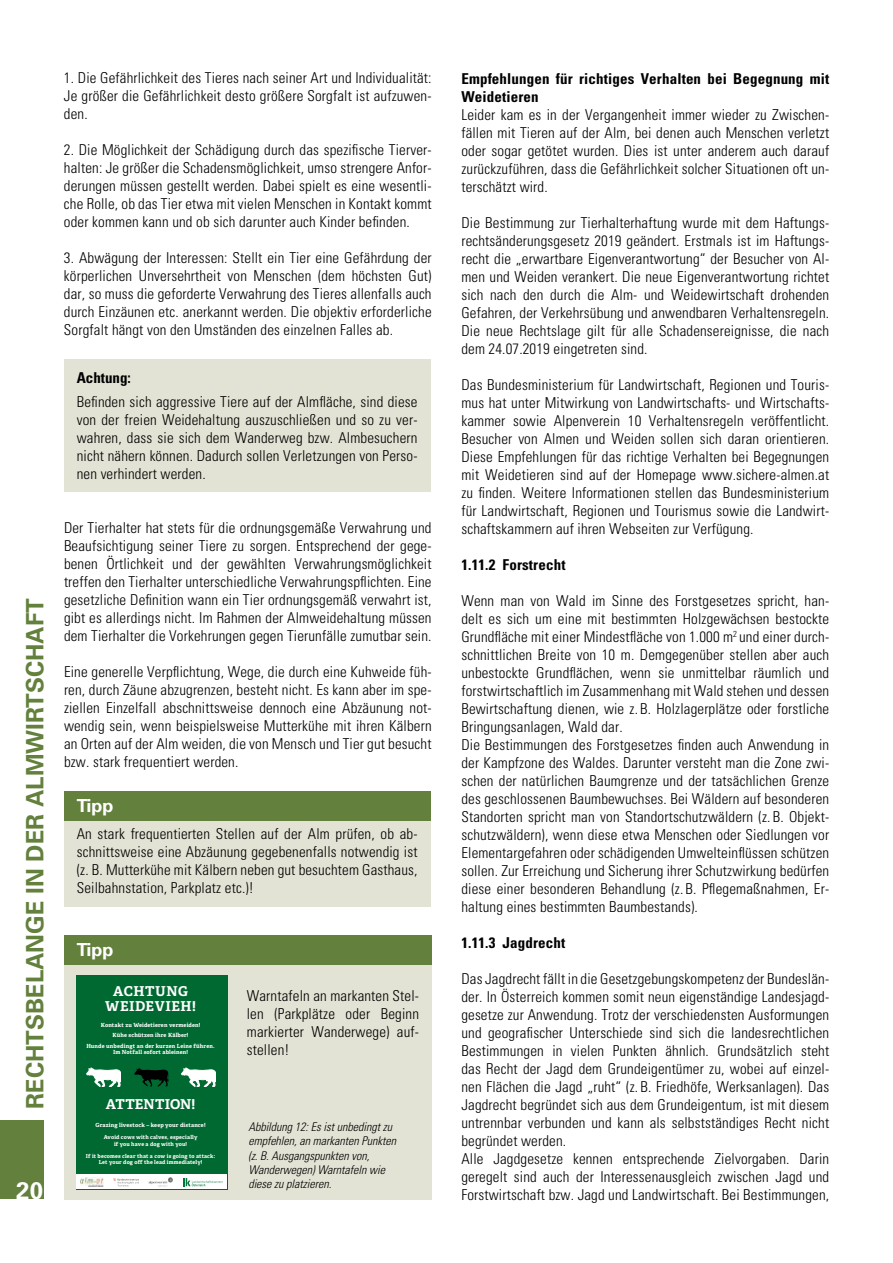
<style>
.page{position:relative;width:893px;height:1263px;background:#fff}
.page>*{position:absolute;margin:0;border:0;box-sizing:border-box;transform-origin:0 0}
.t1{font:700 24px "Univers";color:#63803c}
.t2{font:700 24px "Univers";color:#fff}
.t3{font:700 18px "Univers";color:#fff}
.t4{font:300 condensed 15px/18px "Univers";letter-spacing:.01em;color:#000;text-align:justify}
.t5{font:700 condensed 15px/18px "Univers";letter-spacing:.01em;color:#000}
.t6{font:700 13.65px/14.7px "Adelle";letter-spacing:.03em;color:#fff;text-align:center}
.t7{font:italic 300 condensed 12px/14.4px "Univers";color:#000}
.t8{font:700 5.7px/10.6px "Adelle";letter-spacing:.02em;color:#fff;text-align:center}
.t9{font:700 5.4px/6.1px "Adelle";letter-spacing:.02em;color:#fff;text-align:center}
</style>
<div class="page">
<div style="left:0;top:1120px;width:43px;height:79px;background:#63803c"></div>
<div style="left:64px;top:359px;width:366px;height:133px;background:#e3e3d5"></div>
<div style="left:64px;top:791px;width:366px;height:30px;background:#63803c"></div>
<div style="left:64px;top:821px;width:366px;height:86px;background:#e3e3d5"></div>
<div style="left:64px;top:935px;width:368px;height:30px;background:#63803c"></div>
<div style="left:64px;top:965px;width:368px;height:234px;background:#e3e3d5"></div>
<div style="left:77px;top:976px;width:150px;height:213px;background:#006931"></div>
<svg style="left:182px;top:1068px;width:34px;height:18px"></svg>
<svg style="left:87px;top:1068px;width:34px;height:18px"></svg>
<svg style="left:134px;top:1068px;width:34px;height:18px"></svg>
<div style="left:77px;top:1174px;width:150px;height:15px;background:#fff"></div>
<svg style="left:113px;top:1178px;width:26px;height:8px"></svg>
<img style="left:80px;top:1177px;width:24px;height:9px">
<img style="left:148px;top:1177px;width:25px;height:10px">
<svg style="left:183px;top:1178px;width:45px;height:12px"></svg>
<h1 class="t1" style="left:21px;top:1108px;width:512px;rotate:-90deg">RECHTSBELANGE IN DER ALMWIRTSCHAFT</h1>
<h1 class="t2" style="left:16px;top:1176px;width:28px">20</h1>
<p class="t4" style="left:64px;top:69px;width:369px">1. Die Gefährlichkeit des Tieres nach seiner Art und Individualität:<br>Je größer die Gefährlichkeit desto größere Sorgfalt ist aufzuwen&shy;den.</p>
<p class="t4" style="left:64px;top:141px;width:369px">2. Die Möglichkeit der Schädigung durch das spezifische Tierver&shy;halten: Je größer die Schadensmöglichkeit, umso strengere Anfor&shy;derungen müssen gestellt werden. Dabei spielt es eine wesentli&shy;che Rolle, ob das Tier etwa mit vielen Menschen in Kontakt kommt oder kommen kann und ob sich darunter auch Kinder befinden.</p>
<p class="t4" style="left:64px;top:249px;width:369px">3. Abwägung der Interessen: Stellt ein Tier eine Gefährdung der körperlichen Unversehrtheit von Menschen (dem höchsten Gut) dar, so muss die geforderte Verwahrung des Tieres allenfalls auch durch Einzäunen etc. anerkannt werden. Die objektiv erforderliche Sorgfalt hängt von den Umständen des einzelnen Falles ab.</p>
<p class="t5" style="left:77px;top:369px;width:56px">Achtung:</p>
<p class="t4" style="left:77px;top:393px;width:342px">Befinden sich aggressive Tiere auf der Almfläche, sind diese von der freien Weidehaltung auszuschließen und so zu ver&shy;wahren, dass sie sich dem Wanderweg bzw. Almbesuchern nicht nähern können. Dadurch sollen Verletzungen von Perso&shy;nen verhindert werden.</p>
<p class="t4" style="left:64px;top:519px;width:369px">Der Tierhalter hat stets für die ordnungsgemäße Verwahrung und Beaufsichtigung seiner Tiere zu sorgen. Entsprechend der gege&shy;benen Örtlichkeit und der gewählten Verwahrungsmöglichkeit treffen den Tierhalter unterschiedliche Verwahrungspflichten. Eine gesetzliche Definition wann ein Tier ordnungsgemäß verwahrt ist, gibt es allerdings nicht. Im Rahmen der Almweidehaltung müssen dem Tierhalter die Vorkehrungen gegen Tierunfälle zumutbar sein.</p>
<p class="t4" style="left:64px;top:663px;width:369px">Eine generelle Verpflichtung, Wege, die durch eine Kuhweide füh&shy;ren, durch Zäune abzugrenzen, besteht nicht. Es kann aber im spe&shy;ziellen Einzelfall abschnittsweise dennoch eine Abzäunung not&shy;wendig sein, wenn beispielsweise Mutterkühe mit ihren Kälbern an Orten auf der Alm weiden, die von Mensch und Tier gut besucht bzw. stark frequentiert werden.</p>
<p class="t3" style="left:77px;top:795px;width:38px">Tipp</p>
<p class="t4" style="left:77px;top:825px;width:342px">An stark frequentierten Stellen auf der Alm prüfen, ob ab&shy;schnittsweise eine Abzäunung gegebenenfalls notwendig ist (z. B. Mutterkühe mit Kälbern neben gut besuchtem Gasthaus, Seilbahnstation, Parkplatz etc.)!</p>
<p class="t3" style="left:77px;top:939px;width:38px">Tipp</p>
<p class="t6" style="left:105px;top:985px;width:92px">ACHTUNG<br>WEIDEVIEH!</p>
<p class="t8" style="left:86px;top:1020px;width:130px">Kontakt zu Weidetieren vermeiden!<br>Kühe schützen ihre Kälber!<br>Hunde unbedingt an der kurzen Leine führen.</p>
<p class="t8" style="left:113px;top:1047px;width:76px">Im Notfall sofort ableinen!</p>
<p class="t6" style="left:106px;top:1098px;width:91px">ATTENTION!</p>
<p class="t8" style="left:96px;top:1120px;width:112px">Grazing livestock – keep your distance!</p>
<p class="t9" style="left:104px;top:1135px;width:95px">Avoid cows with calves, especially if you have a dog with you!</p>
<p class="t9" style="left:86px;top:1153px;width:131px">If it becomes clear that a cow is going to attack:<br>Let your dog off the lead immediately!</p>
<p class="t4" style="left:247px;top:986px;width:174px">Warntafeln an markanten Stel&shy;len (Parkplätze oder Beginn markierter Wander wege) auf&shy;stellen!</p>
<p class="t7" style="left:248px;top:1120px;width:149px">Abbildung 12: Es ist unbedingt zu empfehlen, an markanten Punkten (z. B. Ausgangspunkten von,<br>Wanderwegen) Warntafeln wie diese zu platzieren.</p>
<p class="t5" style="left:461px;top:70px;width:369px">Empfehlungen für richtiges Verhalten bei Begegnung mit<br>Weidetieren</p>
<p class="t4" style="left:461px;top:106px;width:369px">Leider kam es in der Vergangenheit immer wieder zu Zwischen&shy;fällen mit Tieren auf der Alm, bei denen auch Menschen verletzt oder sogar getötet wurden. Dies ist unter anderem auch darauf zurückzuführen, dass die Gefährlichkeit solcher Situationen oft un&shy;terschätzt wird.</p>
<p class="t4" style="left:461px;top:214px;width:369px">Die Bestimmung zur Tierhalterhaftung wurde mit dem Haftungs&shy;rechtsänderungsgesetz 2019 geändert. Erstmals ist im Haftungs&shy;recht die „erwartbare Eigenverantwortung“ der Besucher von Al&shy;men und Weiden verankert. Die neue Eigenverantwortung richtet sich nach den durch die Alm- und Weidewirtschaft drohenden Gefahren, der Verkehrsübung und anwendbaren Verhaltensregeln.<br>Die neue Rechtslage gilt für alle Schadensereignisse, die nach dem 24.07.2019 eingetreten sind.</p>
<p class="t4" style="left:461px;top:376px;width:369px">Das Bundesministerium für Landwirtschaft, Regionen und Touris&shy;mus hat unter Mitwirkung von Landwirtschafts- und Wirtschafts&shy;kammer sowie Alpenverein 10 Verhaltensregeln veröffentlicht.<br>Besucher von Almen und Weiden sollen sich daran orientieren.<br>Diese Empfehlungen für das richtige Verhalten bei Begegnungen mit Weidetieren sind auf der Homepage www.sichere-almen.at zu finden. Weitere Informationen stellen das Bundesministerium für Landwirtschaft, Regionen und Tourismus sowie die Landwirt&shy;schaftskammern auf ihren Webseiten zur Verfügung.</p>
<p class="t5" style="left:461px;top:556px;width:106px">1.11.2 Forstrecht</p>
<p class="t4" style="left:461px;top:592px;width:369px;text-align:left">Wenn man von Wald im Sinne des Forstgesetzes spricht, han&shy;delt es sich um eine mit bestimmten Holzgewächsen bestockte Grundfläche mit einer Mindestfläche von 1.000 m<sup>2</sup> und einer durch&shy;schnittlichen Breite von 10 m. Demgegenüber stellen aber auch unbestockte Grundflächen, wenn sie unmittelbar räumlich und forstwirtschaftlich im Zusammenhang mit Wald stehen und dessen Bewirtschaftung dienen, wie z. B. Holzlagerplätze oder forstliche Bringungsanlagen, Wald dar.<br>Die Bestimmungen des Forstgesetzes finden auch Anwendung in der Kampfzone des Waldes. Darunter versteht man die Zone zwi&shy;schen der natürlichen Baumgrenze und der tatsächlichen Grenze des geschlossenen Baumbewuchses. Bei Wäldern auf besonderen Standorten spricht man von Standortschutzwäldern (z. B. Objekt&shy;schutzwäldern), wenn diese etwa Menschen oder Siedlungen vor Elementargefahren oder schädigenden Umwelteinflüssen schützen sollen. Zur Erreichung und Sicherung ihrer Schutzwirkung bedürfen diese einer besonderen Behandlung (z. B. Pflegemaßnahmen, Er&shy;haltung eines bestimmten Baumbestands).</p>
<p class="t5" style="left:461px;top:934px;width:106px">1.11.3 Jagdrecht</p>
<p class="t4" style="left:461px;top:970px;width:369px;text-align:left">Das Jagdrecht fällt in die Gesetzgebungskompetenz der Bundeslän&shy;der. In Österreich kommen somit neun eigenständige Landesjagd&shy;gesetze zur Anwendung. Trotz der verschiedensten Ausformungen und geografischer Unterschiede sind sich die landesrechtlichen Bestimmungen in vielen Punkten ähnlich. Grundsätzlich steht das Recht der Jagd dem Grundeigentümer zu, wobei auf einzel&shy;nen Flächen die Jagd „ruht“ (z. B. Friedhöfe, Werksanlagen). Das Jagdrecht begründet sich aus dem Grundeigentum, ist mit diesem untrennbar verbunden und kann als selbstständiges Recht nicht begründet werden.<br>Alle Jagdgesetze kennen entsprechende Zielvorgaben. Darin geregelt sind auch der Interessenausgleich zwischen Jagd und Forstwirtschaft bzw. Jagd und Landwirtschaft. Bei Bestimmungen,</p>
</div>
